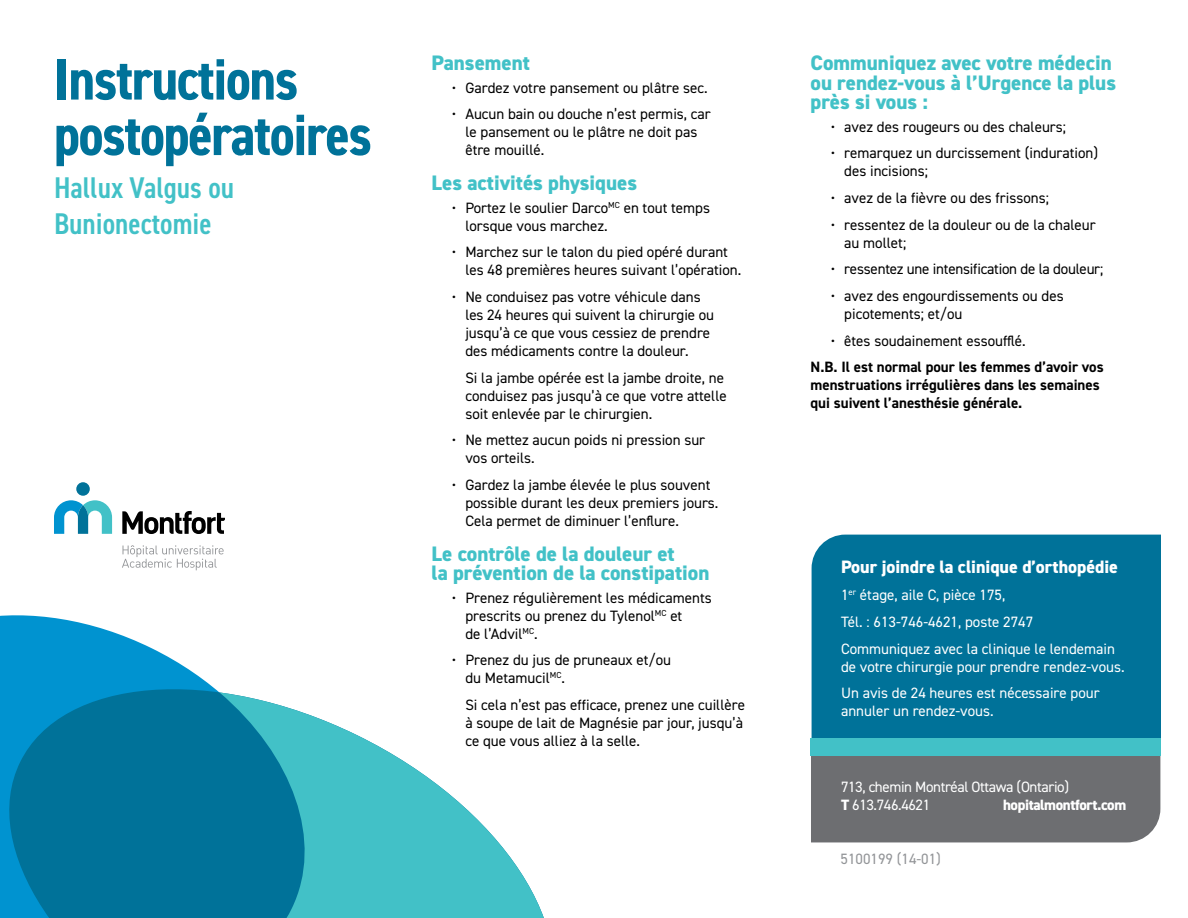
<style>
.page{position:relative;width:1188px;height:918px;background:#fff}
.page>*{position:absolute;margin:0;border:0;box-sizing:border-box;transform-origin:0 0}
.t1{font:700 condensed 58.5px "DIN2014";letter-spacing:-.025em;color:#007299}
.t2{font:600 condensed 30px/36px "DIN2014";color:#42c1c7}
.t3{font:800 21px/19.5px "DIN2014";color:#42c1c7}
.back{font:800 18px "DIN2014";color:#fff}
.Bullet_list{font:15px/18px "DIN2014";color:#000}
.Body{font:15px/18px "DIN2014";color:#fff}
.Body-2{font:700 15px/18px "DIN2014";color:#000}
.Body-3{font:15px "DIN2014";letter-spacing:-.025em;color:#fff}
.t4{font:800 15px "DIN2014";letter-spacing:-.025em;color:#fff}
.t5{font:15px "DIN2014";color:#939598}
.s1{font-weight:800}
</style>
<div class="page">
<div style="left:811px;top:755px;width:349px;height:87px;background:#6d6e71"></div>
<div style="left:812px;top:535px;width:349px;height:203px;background:#007299"></div>
<div style="left:811px;top:738px;width:350px;height:17px;background:#42c1c7"></div>
<svg style="left:54px;top:500px;width:58px;height:34px"></svg>
<div style="left:76px;top:482px;width:14px;height:14px;background:#007299;border-radius:50%"></div>
<svg style="left:122px;top:511px;width:103px;height:23px"></svg>
<svg style="left:122px;top:545px;width:102px;height:25px"></svg>
<svg style="left:0;top:615px;width:182px;height:50px;fill:#0093d0"></svg>
<svg style="left:0;top:665px;width:219px;height:253px;background:#0380af"></svg>
<svg style="left:118px;top:692px;width:426px;height:226px"></svg>
<h1 class="t1" style="left:54px;top:40px;width:246px">Instructions</h1>
<h1 class="t1" style="left:54px;top:96px;width:320px">postopératoires</h1>
<h2 class="t2" style="left:54px;top:169px;width:182px">Hallux Valgus ou<br>Bunionectomie</h2>
<h3 class="t3" style="left:432px;top:53px;width:100px">Pansement</h3>
<p class="Bullet_list" style="left:452px;top:78px;width:257px">• Gardez votre pansement ou plâtre sec.</p>
<p class="Bullet_list" style="left:465px;top:105px;width:247px;text-indent:-14px">• Aucun bain ou douche n’est permis, car le pansement ou le plâtre ne doit pas être mouillé.</p>
<h3 class="t3" style="left:432px;top:173px;width:207px">Les activités physiques</h3>
<p class="Bullet_list" style="left:465px;top:198px;width:246px;text-indent:-14px">• Portez le soulier Darco<sup>MC</sup> en tout temps lorsque vous marchez.</p>
<p class="Bullet_list" style="left:465px;top:243px;width:277px;text-indent:-14px">• Marchez sur le talon du pied opéré durant les 48 premières heures suivant l’opération.</p>
<p class="Bullet_list" style="left:465px;top:287px;width:250px;text-indent:-14px">• Ne conduisez pas votre véhicule dans les 24 heures qui suivent la chirurgie ou jusqu’à ce que vous cessiez de prendre des médicaments contre la douleur.</p>
<p class="Bullet_list" style="left:465px;top:368px;width:263px">Si la jambe opérée est la jambe droite, ne conduisez pas jusqu’à ce que votre attelle soit enlevée par le chirurgien.</p>
<p class="Bullet_list" style="left:465px;top:431px;width:241px;text-indent:-14px">• Ne mettez aucun poids ni pression sur vos orteils.</p>
<p class="Bullet_list" style="left:465px;top:476px;width:255px;text-indent:-14px">• Gardez la jambe élevée le plus souvent possible durant les deux premiers jours.<br>Cela permet de diminuer l’enflure.</p>
<h3 class="t3" style="left:432px;top:544px;width:279px">Le contrôle de la douleur et<br>la prévention de la constipation</h3>
<p class="Bullet_list" style="left:465px;top:588px;width:248px;text-indent:-14px">• Prenez régulièrement les médicaments prescrits ou prenez du Tylenol<sup>MC</sup> et<br>de l’Advil<sup>MC</sup>.</p>
<p class="Bullet_list" style="left:465px;top:651px;width:207px;text-indent:-14px">• Prenez du jus de pruneaux et/ou du Metamucil<sup>MC</sup>.</p>
<p class="Bullet_list" style="left:465px;top:696px;width:281px">Si cela n’est pas efficace, prenez une cuillère à soupe de lait de Magnésie par jour, jusqu’à ce que vous alliez à la selle.</p>
<h3 class="t3" style="left:811px;top:53px;width:307px">Communiquez avec votre médecin ou rendez-vous à l’Urgence la plus près si vous :</h3>
<p class="Bullet_list" style="left:831px;top:117px;width:237px">• avez des rougeurs ou des chaleurs;</p>
<p class="Bullet_list" style="left:844px;top:144px;width:255px;text-indent:-14px">• remarquez un durcissement (induration) des incisions;</p>
<p class="Bullet_list" style="left:831px;top:189px;width:220px">• avez de la fièvre ou des frissons;</p>
<p class="Bullet_list" style="left:844px;top:215px;width:253px;text-indent:-14px">• ressentez de la douleur ou de la chaleur au mollet;</p>
<p class="Bullet_list" style="left:831px;top:260px;width:274px">• ressentez une intensification de la douleur;</p>
<p class="Bullet_list" style="left:844px;top:286px;width:221px;text-indent:-14px">• avez des engourdissements ou des picotements; et/ou</p>
<p class="Bullet_list" style="left:831px;top:331px;width:197px">• êtes soudainement essoufflé.</p>
<p class="Body-2" style="left:811px;top:358px;width:295px">N.B. Il est normal pour les femmes d’avoir vos menstruations irrégulières dans les semaines qui suivent l’anesthésie générale.</p>
<p class="back" style="left:841px;top:555px;width:279px">Pour joindre la clinique d’orthopédie</p>
<p class="Body" style="left:841px;top:586px;width:166px">1<sup>er</sup> étage, aile C, pièce 175,</p>
<p class="Body" style="left:841px;top:613px;width:194px">Tél. : 613-746-4621, poste 2747</p>
<p class="Body" style="left:841px;top:639px;width:285px">Communiquez avec la clinique le lendemain de votre chirurgie pour prendre rendez-vous.</p>
<p class="Body" style="left:841px;top:684px;width:260px">Un avis de 24 heures est nécessaire pour annuler un rendez-vous.</p>
<h1 class="Body-3" style="left:841px;top:777px;width:230px">713, chemin Montréal Ottawa (Ontario)</h1>
<h1 class="Body-3" style="left:841px;top:795px;width:91px"><span class="s1">T</span> 613.746.4621</h1>
<h1 class="t4" style="left:1003px;top:795px;width:125px">hopitalmontfort.com</h1>
<p class="t5" style="left:841px;top:849px;width:102px">5100199 (14-01)</p>
</div>
